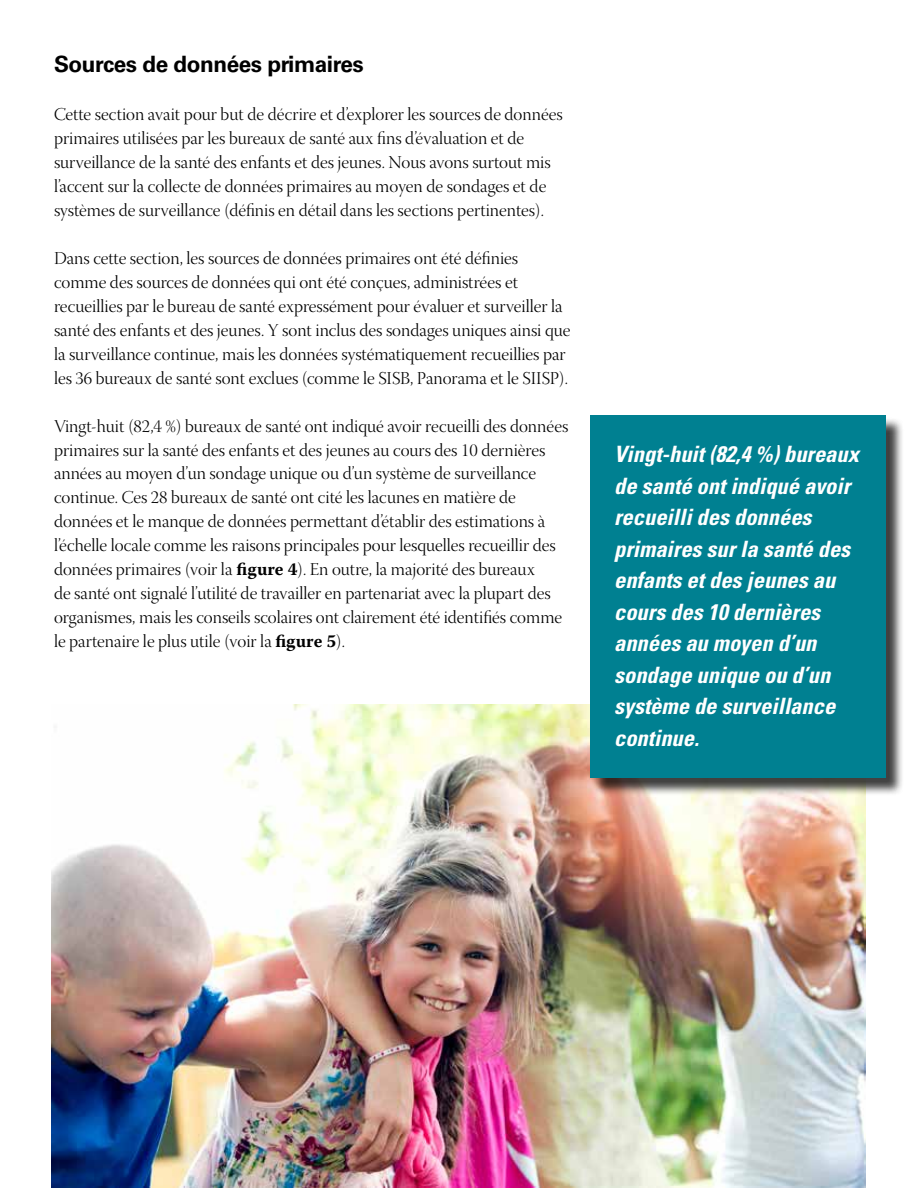
<style>
.page{position:relative;width:918px;height:1188px;background:#fff}
.page>*{position:absolute;margin:0;border:0;box-sizing:border-box;transform-origin:0 0}
.t1{font:italic 700 condensed 22.5px/31.5px "Univers LT Std";color:#fff}
.t2{font:700 22.5px "Univers LT Std";letter-spacing:-.02em;color:#000}
.t3{font:18px/24px "Warnock Pro Light Disp";color:#000}
.s1{font-family:"Warnock Pro";font-weight:700}
</style>
<div class="page">
<img style="left:52px;top:704px;width:813px;height:484px">
<div style="left:592px;top:417px;width:313px;height:380px;background:#000;opacity:.75"></div>
<div style="left:590px;top:415px;width:296px;height:363px;background:#008091"></div>
<p class="t2" style="left:54px;top:50px;width:311px">Sources de données primaires</p>
<p class="t3" style="left:54px;top:103px;width:510px">Cette section avait pour but de décrire et d’explorer les sources de données primaires utilisées par les bureaux de santé aux fins d’évaluation et de surveillance de la santé des enfants et des jeunes. Nous avons surtout mis l’accent sur la collecte de données primaires au moyen de sondages et de systèmes de surveillance (définis en détail dans les sections pertinentes).</p>
<p class="t3" style="left:54px;top:247px;width:518px">Dans cette section, les sources de données primaires ont été définies comme des sources de données qui ont été conçues, administrées et recueillies par le bureau de santé expressément pour évaluer et surveiller la santé des enfants et des jeunes. Y sont inclus des sondages uniques ainsi que la surveillance continue, mais les données systématiquement recueillies par les 36 bureaux de santé sont exclues (comme le SISB, Panorama et le SIISP).</p>
<p class="t3" style="left:54px;top:415px;width:516px">Vingt-huit (82,4 %) bureaux de santé ont indiqué avoir recueilli des données primaires sur la santé des enfants et des jeunes au cours des 10 dernières années au moyen d’un sondage unique ou d’un système de surveillance continue. Ces 28 bureaux de santé ont cité les lacunes en matière de données et le manque de données permettant d’établir des estimations à l’échelle locale comme les raisons principales pour lesquelles recueillir des données primaires (voir la <span class="s1">figure 4</span>). En outre, la majorité des bureaux<br>de santé ont signalé l’utilité de travailler en partenariat avec la plupart des organismes, mais les conseils scolaires ont clairement été identifiés comme le partenaire le plus utile (voir la <span class="s1">figure 5</span>).</p>
<p class="t1" style="left:614px;top:439px;width:246px">Vingt-huit (82,4 %) bureaux de santé ont indiqué avoir recueilli des données primaires sur la santé des enfants et des jeunes au cours des 10 dernières années au moyen d’un sondage unique ou d’un système de surveillance continue.</p>
</div>
